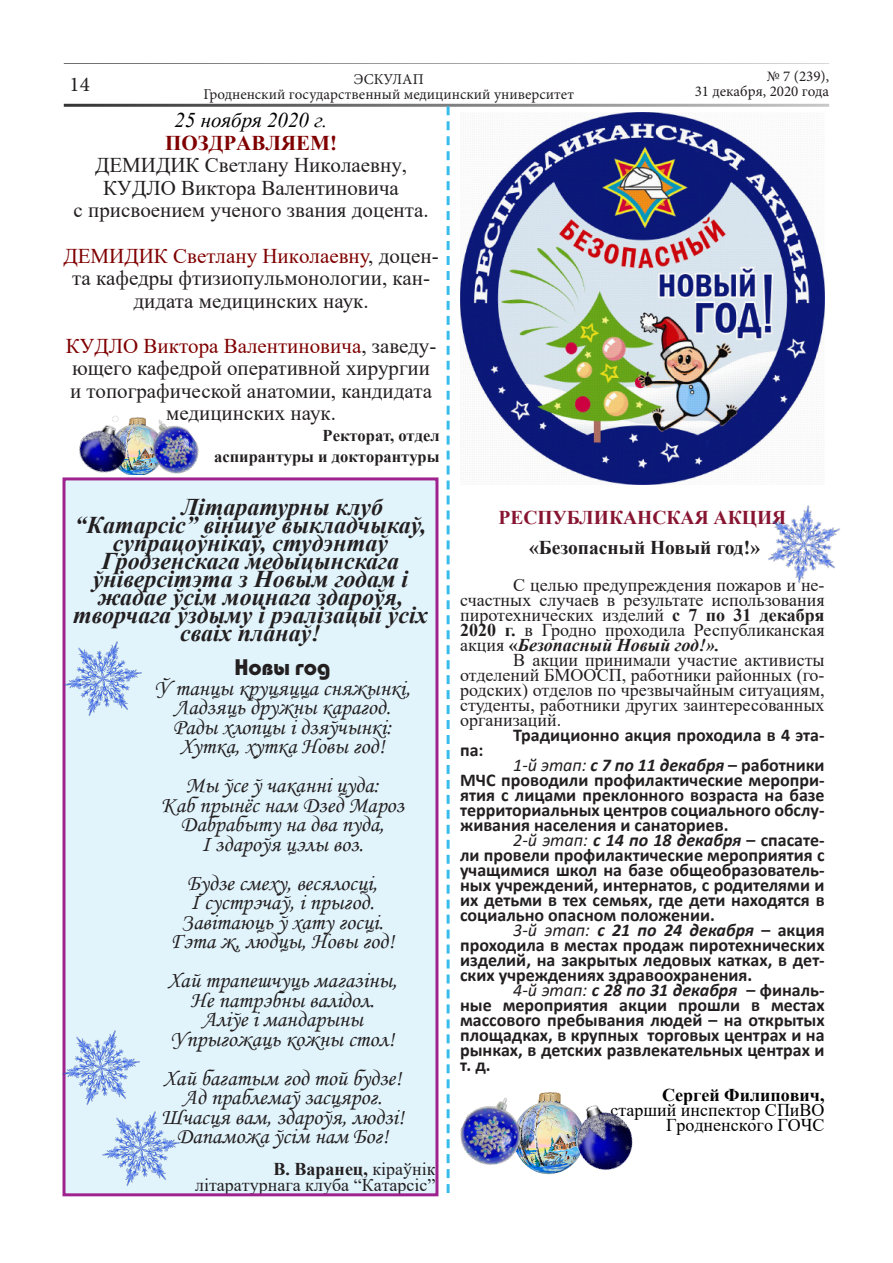
<style>
.page{position:relative;width:893px;height:1263px;background:#fff}
.page>*{position:absolute;margin:0;border:0;box-sizing:border-box;transform-origin:0 0}
.t1{font:italic 700 24px "Times New Roman";color:#231f20}
.t2{font:22.5px "Monotype Corsiva";color:#231f20}
.t3{font:700 22.5px "Bauhaus C";color:#231f20}
.t4{font:21px/22.5px "Times New Roman";color:#231f20;text-align:center}
.t5{font:italic 21px "Times New Roman";color:#000}
.t6{font:700 21px "Times New Roman";color:#800000}
.t7{font:21px "Minion Pro";color:#231f20}
.Normal__Web{font:700 19.5px "Times New Roman";color:#231f20}
.Normal__Web-2{font:700 19.5px "Times New Roman";color:#871431}
.t8{font:700 18px/15px "Calibri";color:#231f20;text-align:justify}
.Îñíîâíîé_òåêñò_2{font:18px/15px "Times New Roman";color:#231f20;text-align:justify}
.t9{font:18px "Times New Roman";color:#000}
.t10{font:700 18px "Times New Roman";color:#231f20}
.t11{font:700 18px "Times New Roman";color:#000}
.t12{font:700 16.5px "Times New Roman";color:#231f20}
.t13{font:15px/15px "Minion Pro";color:#231f20;text-align:center}
.s1{color:#800000}
.s2{font-weight:400}
.s3{font-weight:700}
.s4{font-weight:700;font-style:italic}
.s5{font-weight:400;font-style:italic}
.s6{font-style:italic}
</style>
<div class="page">
<hr style="left:64px;top:104px;width:765px;height:3px;background:#000">
<hr style="left:64px;top:64px;width:765px;height:1px;background:#000">
<svg style="left:447px;top:106px;width:3px;height:1087px"></svg>
<div style="left:64px;top:479px;width:373px;height:716px;background:#e1f4fc"></div>
<div style="left:63px;top:477px;width:375px;height:719px;border:3px solid #9f238e"></div>
<img style="left:460px;top:113px;width:365px;height:371px">
<img style="left:535px;top:1092px;width:13px;height:83px">
<img style="left:548px;top:1092px;width:85px;height:83px">
<img style="left:460px;top:1097px;width:75px;height:74px">
<img style="left:62px;top:1029px;width:77px;height:77px">
<img style="left:103px;top:1111px;width:77px;height:75px">
<img style="left:65px;top:640px;width:77px;height:77px">
<img style="left:768px;top:505px;width:73px;height:79px">
<img style="left:62px;top:415px;width:84px;height:67px">
<img style="left:141px;top:415px;width:67px;height:63px">
<p class="t7" style="left:70px;top:70px;width:22px">14</p>
<p class="t13" style="left:204px;top:72px;width:372px">ЭСКУЛАП<br>Гродненский государственный медицинский университет</p>
<p class="t13" style="left:695px;top:69px;width:136px;text-align:right">№ 7 (239),<br>31 декабря, 2020 года</p>
<p class="t5" style="left:175px;top:106px;width:154px">25 ноября 2020 г.</p>
<p class="t6" style="left:165px;top:128px;width:173px">ПОЗДРАВЛЯЕМ!</p>
<p class="t4" style="left:95px;top:154px;width:314px">ДЕМИДИК Светлану Николаевну,<br>КУДЛО Виктора Валентиновича</p>
<p class="t4" style="left:74px;top:199px;width:357px">с присвоением ученого звания доцента.</p>
<p class="t4" style="left:63px;top:244px;width:377px"><span class="s1">ДЕМИДИК Светлану Николаевну</span>, доцен&shy;та кафедры фтизиопульмонологии, кан&shy;дидата медицинских наук.</p>
<p class="t4" style="left:66px;top:334px;width:372px"><span class="s1">КУДЛО Виктора Валентиновича</span>, заведу&shy;ющего кафедрой оперативной хирургии и топографической анатомии, кандидата медицинских наук.</p>
<p class="t12" style="left:323px;top:424px;width:119px">Ректорат, отдел</p>
<p class="t12" style="left:214px;top:445px;width:227px">аспирантуры и докторантуры</p>
<p class="t1" style="left:182px;top:490px;width:203px">Літаратурны клуб</p>
<p class="t1" style="left:75px;top:508px;width:353px">“Катарсіс” віншуе выкладчыкаў,</p>
<p class="t1" style="left:113px;top:526px;width:277px">супрацоўнікаў, студэнтаў</p>
<p class="t1" style="left:102px;top:544px;width:299px">Гродзенскага медыцынскага</p>
<p class="t1" style="left:93px;top:562px;width:317px">ўніверсітэта з Новым годам і</p>
<p class="t1" style="left:98px;top:580px;width:307px">жадае ўсім моцнага здароўя,</p>
<p class="t1" style="left:73px;top:598px;width:356px">творчага ўздыму і рэалізацыі ўсіх</p>
<p class="t1" style="left:180px;top:616px;width:142px">сваіх планаў!</p>
<p class="t3" style="left:234px;top:654px;width:98px">Новы год</p>
<p class="t2" style="left:155px;top:674px;width:257px">Ў танцы круцяцца сняжынкі,</p>
<p class="t2" style="left:174px;top:693px;width:218px">Ладзяць дружны карагод.</p>
<p class="t2" style="left:173px;top:713px;width:220px">Рады хлопцы і дзяўчынкі:</p>
<p class="t2" style="left:180px;top:732px;width:206px">Хутка, хутка Новы год!</p>
<p class="t2" style="left:185px;top:771px;width:195px">Мы ўсе ў чаканні цуда:</p>
<p class="t2" style="left:161px;top:791px;width:245px">Каб прынёс нам Дзед Мароз</p>
<p class="t2" style="left:181px;top:810px;width:205px">Дабрабыту на два пуда,</p>
<p class="t2" style="left:201px;top:830px;width:163px">І здароўя цэлы воз.</p>
<p class="t2" style="left:187px;top:869px;width:191px">Будзе смеху, весялосці,</p>
<p class="t2" style="left:191px;top:888px;width:185px">І сустрэчаў, і прыгод.</p>
<p class="t2" style="left:181px;top:908px;width:204px">Завітаюць ў хату госці.</p>
<p class="t2" style="left:170px;top:927px;width:225px">Гэта ж, людцы, Новы год!</p>
<p class="t2" style="left:168px;top:966px;width:231px">Хай трапешчуць магазіны,</p>
<p class="t2" style="left:190px;top:986px;width:185px">Не патрэбны валідол.</p>
<p class="t2" style="left:202px;top:1005px;width:162px">Аліўе і мандарыны</p>
<p class="t2" style="left:170px;top:1025px;width:226px">Упрыгожаць кожны стол!</p>
<p class="t2" style="left:163px;top:1064px;width:240px">Хай багатым год той будзе!</p>
<p class="t2" style="left:183px;top:1083px;width:201px">Ад праблемаў засцярог.</p>
<p class="t2" style="left:161px;top:1103px;width:245px">Шчасця вам, здароўя, людзі!</p>
<p class="t2" style="left:176px;top:1122px;width:214px">Дапаможа ўсім нам Бог!</p>
<p class="t10" style="left:274px;top:1155px;width:163px">В. Варанец, <span class="s2">кіраўнік</span></p>
<p class="Îñíîâíîé_òåêñò_2" style="left:195px;top:1177px;width:242px">літаратурнага клуба “Катарсіс”</p>
<p class="Normal__Web-2" style="left:498px;top:503px;width:289px">РЕСПУБЛИКАНСКАЯ АКЦИЯ</p>
<p class="Normal__Web" style="left:529px;top:533px;width:232px">«Безопасный Новый год!»</p>
<p class="Îñíîâíîé_òåêñò_2" style="left:460px;top:577px;width:366px;text-indent:53px">С целью предупреждения пожаров и не&shy;счастных случаев в результате использования пиротехнических изделий <span class="s3">с 7 по 31 декабря 2020 г.</span> в Гродно проходила Республиканская акция <span class="s3">«</span><span class="s4">Безопасный Новый год!».</span></p>
<p class="Îñíîâíîé_òåêñò_2" style="left:460px;top:652px;width:366px;text-indent:53px">В акции принимали участие активисты отделений БМООСП, работники районных (го&shy;родских) отделов по чрезвычайным ситуациям, студенты, работники других заинтересованных организаций.</p>
<p class="t8" style="left:513px;top:727px;width:313px">Традиционно акция проходила в 4 эта-</p>
<p class="t8" style="left:460px;top:742px;width:25px">па:</p>
<p class="t8" style="left:460px;top:757px;width:366px;text-indent:53px"><span class="s5">1-й этап:</span> <span class="s6">с 7 по 11 декабря</span> – работники МЧС проводили профилактические меропри&shy;ятия с лицами преклонного возраста на базе территориальных центров социального обслу&shy;живания населения и санаториев.</p>
<p class="t8" style="left:460px;top:832px;width:366px;text-indent:53px"><span class="s5">2-й этап:</span> <span class="s6">с 14 по 18 декабря</span> – спасате&shy;ли провели профилактические мероприятия с учащимися школ на базе общеобразователь&shy;ных учреждений, интернатов, с родителями и их детьми в тех семьях, где дети находятся в социально опасном положении.</p>
<p class="t8" style="left:460px;top:922px;width:366px;text-indent:53px"><span class="s5">3-й этап:</span> <span class="s6">с 21 по 24 декабря</span> – акция проходила в местах продаж пиротехнических изделий, на закрытых ледовых катках, в дет&shy;ских учреждениях здравоохранения.</p>
<p class="t8" style="left:460px;top:982px;width:366px;text-indent:53px"><span class="s5">4-й этап:</span> <span class="s6">с 28 по 31 декабря</span> – финаль&shy;ные мероприятия акции прошли в местах массового пребывания людей – на открытых площадках, в крупных торговых центрах и на рынках, в детских развлекательных центрах и т. д.</p>
<p class="t11" style="left:662px;top:1082px;width:164px">Сергей Филипович,</p>
<p class="t9" style="left:610px;top:1097px;width:216px">старший инспектор СПиВО</p>
<p class="t9" style="left:666px;top:1112px;width:160px">Гродненского ГОЧС</p>
</div>
